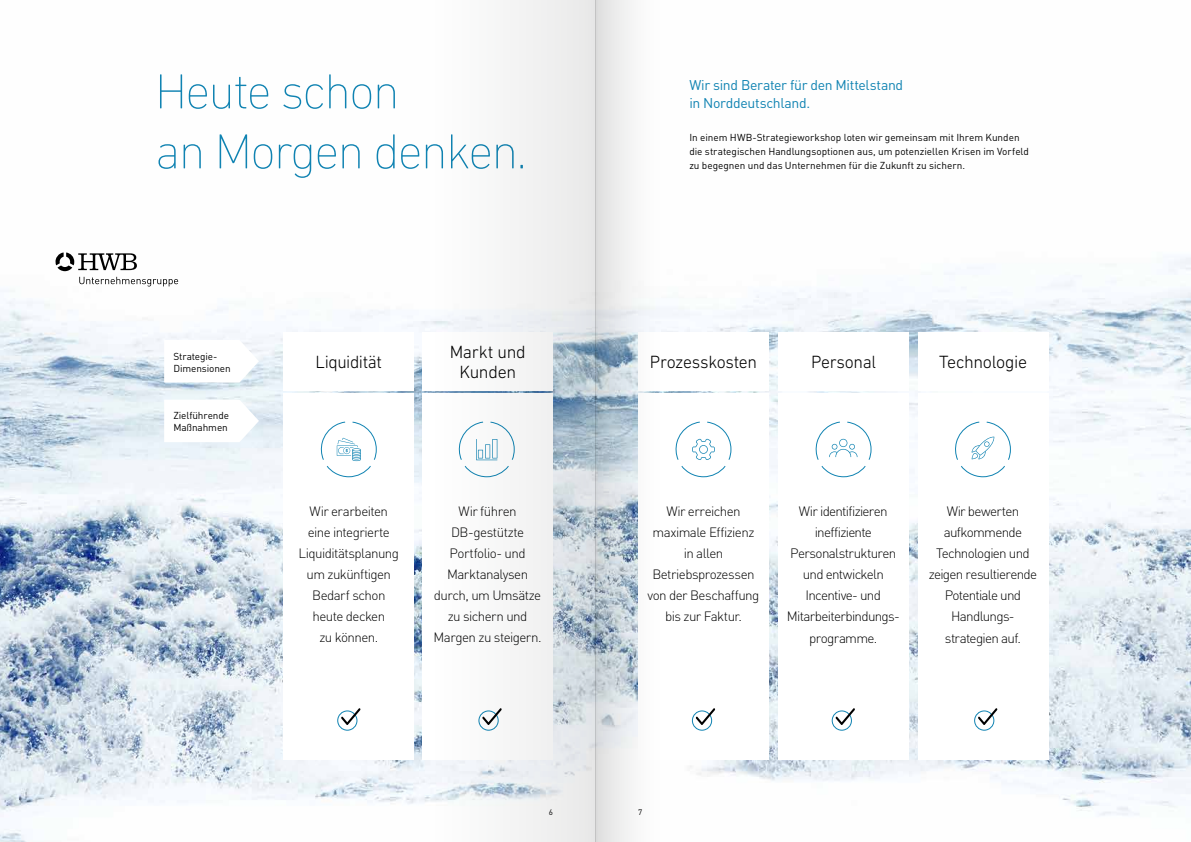
<style>
.page{position:relative;width:1191px;height:842px;background:#fff}
.page>*{position:absolute;margin:0;border:0;box-sizing:border-box;transform-origin:0 0}
.t1{font:200 50px "DIN Next LT Pro";letter-spacing:-.035em;color:#1083b2}
.t2{font:300 18px/19.1px "DIN Next LT Pro";letter-spacing:-.02em;color:#000;text-align:center}
.t3{font:14px "DINOT";letter-spacing:-.025em;color:#1083b2}
.t4{font:300 13.5px/21.1px "DINOT";letter-spacing:-.05em;color:#000;text-align:center}
.t5{font:300 13.4px/21px "DINOT";letter-spacing:-.04em;color:#000;text-align:center}
.t6{font:10px/12px "DINOT";color:#000}
.t7{font:8px "DINOT";color:#000}
</style>
<div class="page">
<img style="left:0;top:257px;width:1191px;height:585px">
<div style="left:283px;top:332px;width:131px;height:58px;background:#fff"></div>
<svg style="left:164px;top:340px;width:95px;height:42px"></svg>
<svg style="left:164px;top:400px;width:95px;height:42px"></svg>
<div style="left:638px;top:332px;width:130px;height:58px;background:#fff"></div>
<div style="left:422px;top:332px;width:131px;height:58px;background:#fff"></div>
<div style="left:918px;top:332px;width:130px;height:58px;background:#fff"></div>
<div style="left:778px;top:332px;width:131px;height:58px;background:#fff"></div>
<div style="left:283px;top:393px;width:131px;height:366px;background:#fff"></div>
<div style="left:638px;top:393px;width:130px;height:366px;background:#fff"></div>
<div style="left:422px;top:393px;width:131px;height:366px;background:#fff"></div>
<div style="left:918px;top:393px;width:130px;height:366px;background:#fff"></div>
<div style="left:778px;top:393px;width:130px;height:366px;background:#fff"></div>
<svg style="left:55px;top:252px;width:123px;height:34px"></svg>
<div style="left:974px;top:710px;width:20px;height:21px;border:1px solid #1083b2;border-radius:50%"></div>
<svg style="left:978px;top:708px;width:19px;height:17px"></svg>
<div style="left:831px;top:710px;width:21px;height:21px;border:1px solid #1083b2;border-radius:50%"></div>
<svg style="left:835px;top:708px;width:20px;height:17px"></svg>
<div style="left:692px;top:710px;width:20px;height:21px;border:1px solid #1083b2;border-radius:50%"></div>
<svg style="left:696px;top:708px;width:19px;height:17px"></svg>
<div style="left:337px;top:710px;width:20px;height:21px;border:1px solid #1083b2;border-radius:50%"></div>
<svg style="left:341px;top:708px;width:19px;height:17px"></svg>
<svg style="left:675px;top:421px;width:56px;height:56px"></svg>
<svg style="left:320px;top:421px;width:57px;height:56px"></svg>
<svg style="left:815px;top:421px;width:56px;height:56px"></svg>
<svg style="left:955px;top:421px;width:56px;height:56px"></svg>
<svg style="left:595px;top:0;width:77px;height:842px"></svg>
<svg style="left:434px;top:0;width:161px;height:842px"></svg>
<h1 class="t1" style="left:155px;top:63px;width:246px">Heute schon</h1>
<h1 class="t1" style="left:155px;top:123px;width:373px">an Morgen denken.</h1>
<p class="t3" style="left:689px;top:77px;width:215px">Wir sind Berater für den Mittelstand</p>
<p class="t3" style="left:689px;top:95px;width:122px">in Norddeutschland.</p>
<p class="t6" style="left:689px;top:130px;width:341px;line-height:14px">In einem HWB-Strategieworkshop loten wir gemeinsam mit Ihrem Kunden die strategischen Handlungsoptionen aus, um potenziellen Krisen im Vorfeld zu begegnen und das Unternehmen für die Zukunft zu sichern.</p>
<p class="t6" style="left:173px;top:350px;width:59px">Strategie-<br>Dimensionen</p>
<p class="t6" style="left:173px;top:410px;width:57px">Zielführende<br>Maßnahmen</p>
<h2 class="t2" style="left:315px;top:352px;width:68px">Liquidität</h2>
<h2 class="t2" style="left:450px;top:343px;width:78px">Markt und<br>Kunden</h2>
<p class="t5" style="left:298px;top:500px;width:102px">Wir erarbeiten eine integrierte<br>Liquiditätsplanung um zukünftigen<br>Bedarf schon heute decken<br>zu können.</p>
<p class="t5" style="left:433px;top:500px;width:110px">Wir führen<br>DB-gestützte<br>Portfolio- und<br>Marktanalysen durch, um Umsätze zu sichern und<br>Margen zu steigern.</p>
<h2 class="t2" style="left:650px;top:352px;width:109px">Prozesskosten</h2>
<h2 class="t2" style="left:811px;top:352px;width:66px">Personal</h2>
<h2 class="t2" style="left:939px;top:352px;width:90px">Technologie</h2>
<p class="t5" style="left:647px;top:500px;width:113px">Wir erreichen maximale Effizienz in allen<br>Betriebsprozessen von der Beschaffung bis zur Faktur.</p>
<p class="t4" style="left:786px;top:500px;width:115px">Wir identifizieren ineffiziente<br>Personalstrukturen und entwickeln<br>Incentive- und<br>Mitarbeiterbindungs&shy;programme.</p>
<p class="t4" style="left:928px;top:500px;width:110px">Wir bewerten aufkommende<br>Technologien und zeigen resultierende<br>Potentiale und<br>Handlungs&shy;strategien auf.</p>
<p class="t7" style="left:549px;top:807px;width:6px">6</p>
<p class="t7" style="left:638px;top:807px;width:6px">7</p>
</div>
